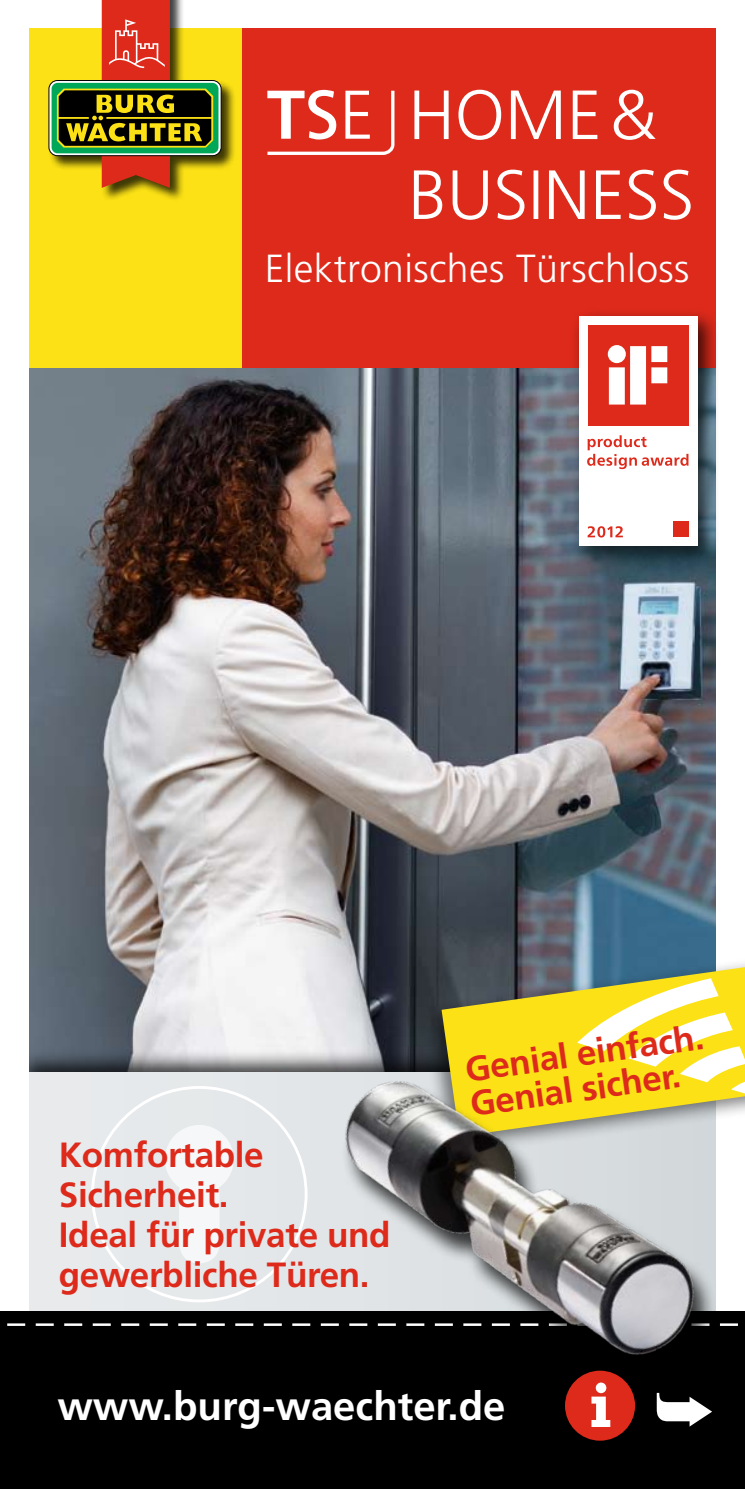
<style>
.page{position:relative;width:745px;height:1489px;background:#fff}
.page>*{position:absolute;margin:0;border:0;box-sizing:border-box;transform-origin:0 0}
.t1{font:700 40px "Frutiger";color:#fff}
.t2{font:300 39.25px "Frutiger";letter-spacing:.01em;color:#fff}
.t3{font:700 35px/40px "Frutiger";letter-spacing:-.01em;color:#dd2a1b}
</style>
<div class="page">
<div style="left:241px;top:28px;width:475px;height:355px;background:#dd2a1b"></div>
<div style="left:29px;top:28px;width:212px;height:341px;background:#fbe115"></div>
<img style="left:29px;top:369px;width:687px;height:680px">
<div style="left:13px;top:1049px;width:717px;height:270px;background:#000;opacity:.75"></div>
<div style="left:29px;top:1072px;width:687px;height:240px;background:#e7eaec"></div>
<div style="left:165px;top:1124px;width:69px;height:69px;background:#f5f7f8;border-radius:50%"></div>
<div style="left:179px;top:1172px;width:40px;height:91px;background:#f5f7f8;border-radius:20px"></div>
<div style="left:0;top:0;width:29px;height:1310px;background:#fff"></div>
<div style="left:0;top:1311px;width:744px;height:177px;background:#000"></div>
<svg style="left:656px;top:1392px;width:55px;height:34px"></svg>
<div style="left:564px;top:1370px;width:70px;height:70px;background:#dd2a1b;border-radius:50%"></div>
<svg style="left:591px;top:1385px;width:19px;height:41px"></svg>
<svg style="left:7px;top:1323px;width:237px;height:2px"></svg>
<div style="left:48px;top:0;width:188px;height:202px;background:#000;opacity:.75"></div>
<div style="left:49px;top:80px;width:172px;height:76px;border:1px solid #000;border-radius:8px"></div>
<svg style="left:52px;top:83px;width:166px;height:70px"></svg>
<svg style="left:57px;top:0;width:156px;height:188px"></svg>
<svg style="left:267px;top:89px;width:128px;height:66px"></svg>
<svg style="left:413px;top:170px;width:277px;height:50px"></svg>
<svg style="left:414px;top:90px;width:241px;height:50px"></svg>
<div style="left:569px;top:307px;width:149px;height:260px;background:#000;opacity:.75"></div>
<div style="left:578px;top:316px;width:118px;height:230px;background:#fff"></div>
<div style="left:587px;top:325px;width:101px;height:101px;background:#dd2a1b"></div>
<svg style="left:607px;top:345px;width:60px;height:59px"></svg>
<div style="left:672px;top:521px;width:16px;height:16px;background:#dd2a1b"></div>
<svg style="left:587px;top:526px;width:35px;height:11px"></svg>
<svg style="left:587px;top:435px;width:101px;height:34px"></svg>
<img style="left:244px;top:950px;width:500px;height:435px">
<p class="t2" style="left:264px;top:247px;width:426px">Elektronisches Türschloss</p>
<p class="t3" style="left:59px;top:1134px;width:333px">Komfortable<br>Sicherheit.<br>Ideal für private und gewerbliche Türen.</p>
<p class="t3" style="left:462px;top:1052px;width:242px;line-height:35px;rotate:-8deg">Genialeinfach.<br>Genialsicher.</p>
<p class="t1" style="left:57px;top:1382px;width:449px">www.burg-waechter.de</p>
</div>
